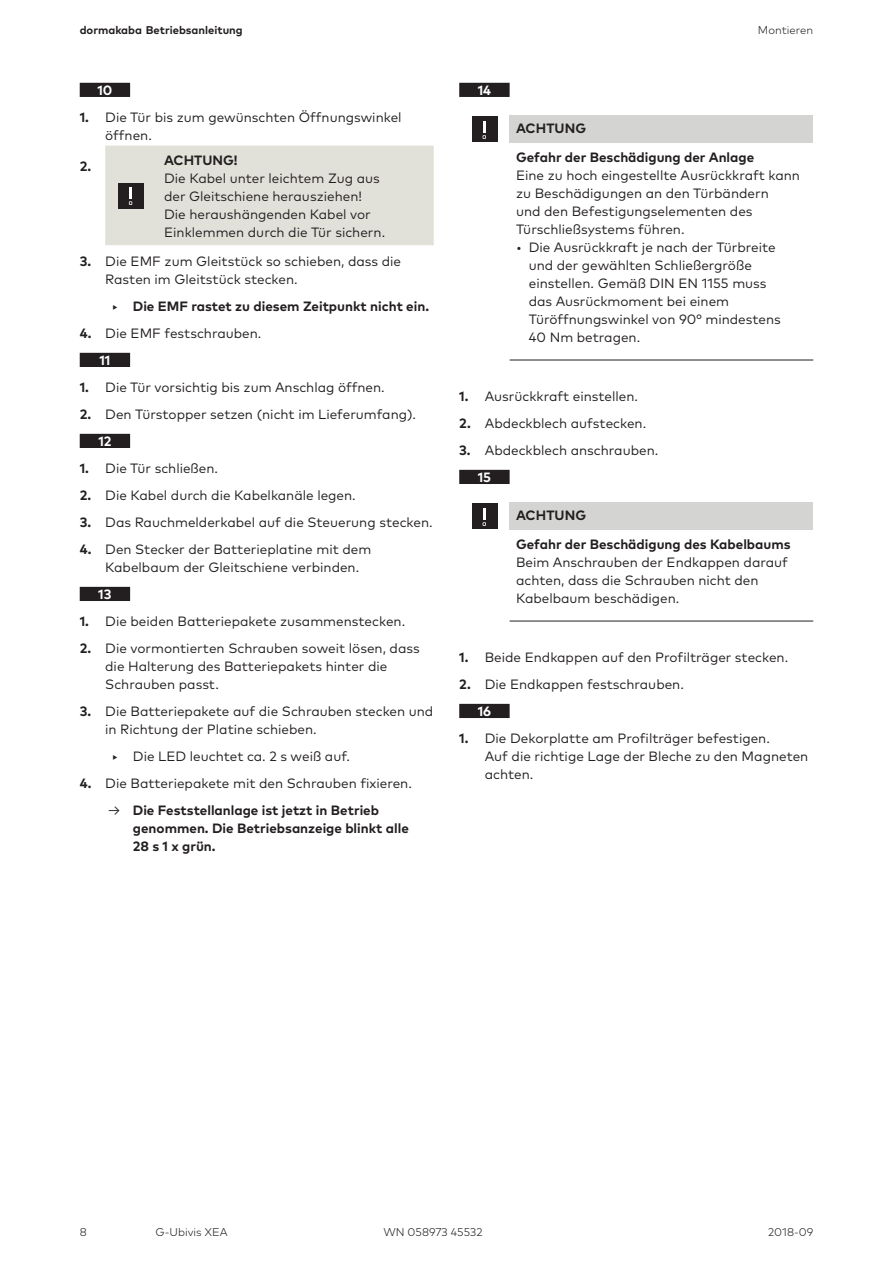
<style>
.page{position:relative;width:893px;height:1263px;background:#fff}
.page>*{position:absolute;margin:0;border:0;box-sizing:border-box;transform-origin:0 0}
.Table_text{font:13.5px/18px "Mark Pro";color:#231f20}
.Table_title{font:700 13.5px/18px "Mark Pro";color:#231f20}
.Picture_number_in_te{font:700 13.5px "Mark Pro";color:#fff}
.Safety_note_other{font:700 13.5px "Mark Pro";letter-spacing:.005em;color:#231f20}
.t1{font:300 11.25px "Mark Pro";color:#231f20}
.t2{font:700 11.25px "Mark Pro";color:#231f20}
.s1{font-weight:700}
.s2{font-weight:400}
</style>
<div class="page">
<div style="left:80px;top:83px;width:50px;height:14px;background:#231f20"></div>
<div style="left:80px;top:353px;width:50px;height:14px;background:#231f20"></div>
<div style="left:80px;top:434px;width:50px;height:14px;background:#231f20"></div>
<div style="left:80px;top:587px;width:50px;height:14px;background:#231f20"></div>
<div style="left:105px;top:146px;width:329px;height:99px;background:#e2e1d9"></div>
<div style="left:459px;top:83px;width:51px;height:14px;background:#231f20"></div>
<div style="left:459px;top:470px;width:51px;height:14px;background:#231f20"></div>
<div style="left:459px;top:704px;width:51px;height:14px;background:#231f20"></div>
<div style="left:510px;top:116px;width:303px;height:27px;background:#d4d5d3"></div>
<hr style="left:510px;top:360px;width:303px;height:1px;background:#231f20">
<div style="left:472px;top:117px;width:25px;height:25px;background:#231f20"></div>
<svg style="left:483px;top:121px;width:3px;height:18px"></svg>
<div style="left:510px;top:503px;width:303px;height:27px;background:#d4d5d3"></div>
<hr style="left:510px;top:621px;width:303px;height:1px;background:#231f20">
<div style="left:472px;top:504px;width:25px;height:25px;background:#231f20"></div>
<svg style="left:483px;top:508px;width:3px;height:18px"></svg>
<p class="t2" style="left:80px;top:21px;width:165px">dormakaba Betriebsanleitung</p>
<p class="t1" style="left:758px;top:22px;width:57px">Montieren</p>
<p class="Picture_number_in_te" style="left:97px;top:80px;width:17px">10</p>
<p class="Table_text" style="left:105px;top:107px;width:298px;text-indent:-26px"><span class="s1">1.</span> Die Tür bis zum gewünschten Öffnungswinkel öffnen.</p>
<p class="Table_title" style="left:80px;top:156px;width:13px">2.</p>
<p class="Table_title" style="left:164px;top:150px;width:75px">ACHTUNG!</p>
<p class="Table_text" style="left:164px;top:168px;width:223px">Die Kabel unter leichtem Zug aus der Gleitschiene herausziehen!<br>Die heraushängenden Kabel vor<br>Einklemmen durch die Tür sichern.</p>
<p class="Table_text" style="left:105px;top:251px;width:297px;text-indent:-26px"><span class="s1">3.</span> Die EMF zum Gleitstück so schieben, dass die<br>Rasten im Gleitstück stecken.</p>
<p class="Table_title" style="left:112px;top:296px;width:319px"><span class="s2">‣</span> Die EMF rastet zu diesem Zeitpunkt nicht ein.</p>
<p class="Table_text" style="left:80px;top:323px;width:183px"><span class="s1">4.</span> Die EMF festschrauben.</p>
<p class="Picture_number_in_te" style="left:99px;top:350px;width:13px">11</p>
<p class="Table_text" style="left:80px;top:377px;width:307px"><span class="s1">1.</span> Die Tür vorsichtig bis zum Anschlag öffnen.</p>
<p class="Table_text" style="left:80px;top:404px;width:338px"><span class="s1">2.</span> Den Türstopper setzen (nicht im Lieferumfang).</p>
<p class="Picture_number_in_te" style="left:98px;top:431px;width:15px">12</p>
<p class="Table_text" style="left:80px;top:458px;width:140px"><span class="s1">1.</span> Die Tür schließen.</p>
<p class="Table_text" style="left:80px;top:485px;width:278px"><span class="s1">2.</span> Die Kabel durch die Kabelkanäle legen.</p>
<p class="Table_text" style="left:80px;top:512px;width:354px"><span class="s1">3.</span> Das Rauchmelderkabel auf die Steuerung stecken.</p>
<p class="Table_text" style="left:105px;top:539px;width:268px;text-indent:-26px"><span class="s1">4.</span> Den Stecker der Batterieplatine mit dem<br>Kabelbaum der Gleitschiene verbinden.</p>
<p class="Picture_number_in_te" style="left:98px;top:584px;width:15px">13</p>
<p class="Table_text" style="left:80px;top:611px;width:327px"><span class="s1">1.</span> Die beiden Batteriepakete zusammenstecken.</p>
<p class="Table_text" style="left:105px;top:638px;width:316px;text-indent:-26px"><span class="s1">2.</span> Die vormontierten Schrauben soweit lösen, dass die Halterung des Batteriepakets hinter die<br>Schrauben passt.</p>
<p class="Table_text" style="left:105px;top:701px;width:330px;text-indent:-26px"><span class="s1">3.</span> Die Batteriepakete auf die Schrauben stecken und in Richtung der Platine schieben.</p>
<p class="Table_text" style="left:112px;top:746px;width:240px">‣ Die LED leuchtet ca. 2 s weiß auf.</p>
<p class="Table_text" style="left:80px;top:773px;width:334px"><span class="s1">4.</span> Die Batteriepakete mit den Schrauben fixieren.</p>
<p class="Table_title" style="left:133px;top:800px;width:277px;text-indent:-26px"><span class="s2">→</span> Die Feststellanlage ist jetzt in Betrieb genommen. Die Betriebsanzeige blinkt alle<br>28 s 1 x grün.</p>
<p class="Picture_number_in_te" style="left:478px;top:80px;width:15px">14</p>
<p class="Safety_note_other" style="left:516px;top:118px;width:72px">ACHTUNG</p>
<p class="Table_title" style="left:516px;top:147px;width:240px">Gefahr der Beschädigung der Anlage</p>
<p class="Table_text" style="left:516px;top:165px;width:285px">Eine zu hoch eingestellte Ausrückkraft kann zu Beschädigungen an den Türbändern<br>und den Befestigungselementen des Türschließsystems führen.</p>
<p class="Table_text" style="left:529px;top:237px;width:254px;text-indent:-13px">• Die Ausrückkraft je nach der Türbreite und der gewählten Schließergröße einstellen. Gemäß DIN EN 1155 muss das Ausrückmoment bei einem<br>Türöffnungswinkel von 90° mindestens<br>40 Nm betragen.</p>
<p class="Table_text" style="left:459px;top:386px;width:180px"><span class="s1">1.</span> Ausrückkraft einstellen.</p>
<p class="Table_text" style="left:459px;top:413px;width:188px"><span class="s1">2.</span> Abdeckblech aufstecken.</p>
<p class="Table_text" style="left:459px;top:440px;width:201px"><span class="s1">3.</span> Abdeckblech anschrauben.</p>
<p class="Picture_number_in_te" style="left:478px;top:467px;width:15px">15</p>
<p class="Safety_note_other" style="left:516px;top:505px;width:72px">ACHTUNG</p>
<p class="Table_title" style="left:516px;top:534px;width:276px">Gefahr der Beschädigung des Kabelbaums</p>
<p class="Table_text" style="left:516px;top:552px;width:273px">Beim Anschrauben der Endkappen darauf achten, dass die Schrauben nicht den<br>Kabelbaum beschädigen.</p>
<p class="Table_text" style="left:459px;top:647px;width:330px"><span class="s1">1.</span> Beide Endkappen auf den Profilträger stecken.</p>
<p class="Table_text" style="left:459px;top:674px;width:226px"><span class="s1">2.</span> Die Endkappen festschrauben.</p>
<p class="Picture_number_in_te" style="left:478px;top:701px;width:15px">16</p>
<p class="Table_text" style="left:485px;top:728px;width:325px;text-indent:-26px"><span class="s1">1.</span> Die Dekorplatte am Profilträger befestigen.<br>Auf die richtige Lage der Bleche zu den Magneten achten.</p>
<p class="t1" style="left:80px;top:1224px;width:9px">8</p>
<p class="t1" style="left:156px;top:1224px;width:73px">G-Ubivis XEA</p>
<p class="t1" style="left:383px;top:1224px;width:101px">WN 058973 45532</p>
<p class="t1" style="left:768px;top:1224px;width:47px">2018-09</p>
</div>
